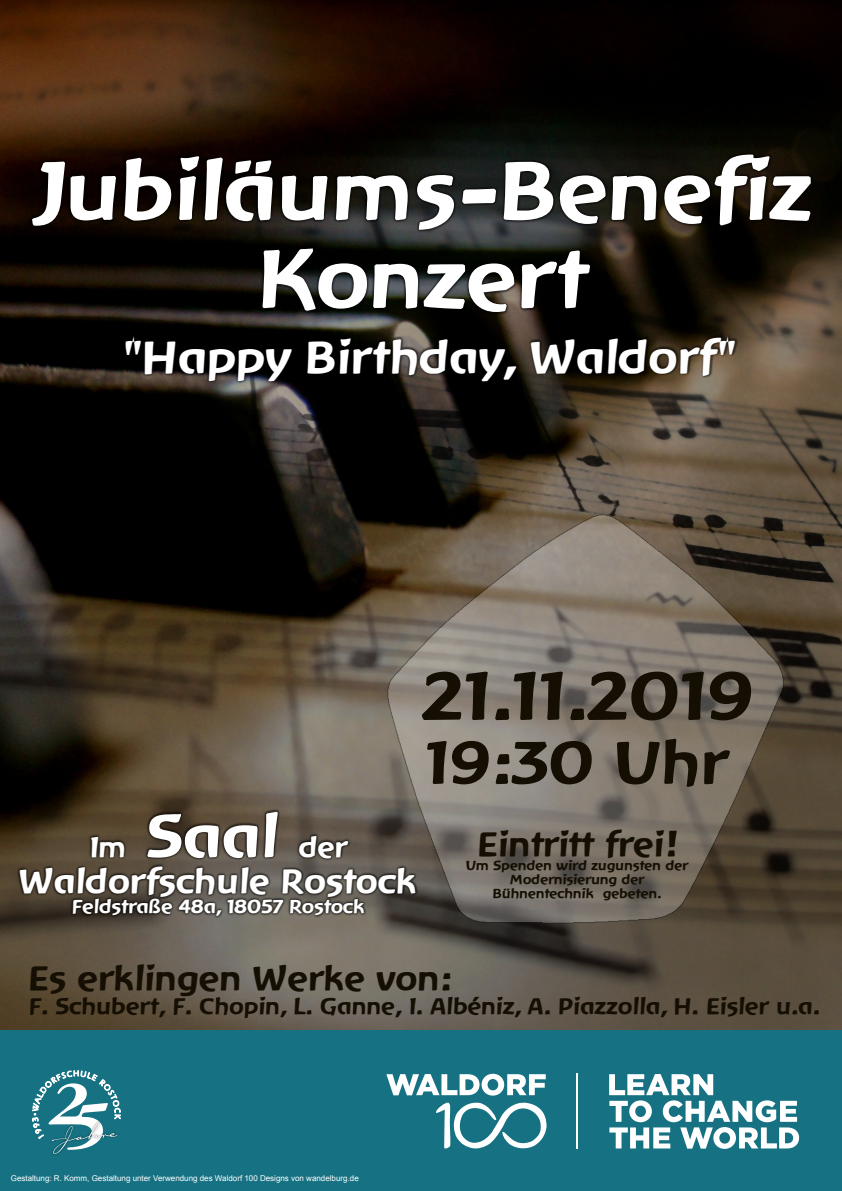
<style>
.page{position:relative;width:842px;height:1191px;background:#fff}
.page>*{position:absolute;margin:0;border:0;box-sizing:border-box;transform-origin:0 0}
.t1{font:88px/88px "Baar Goetheanis";color:#fff;text-align:center}
.t2{font:72px "Baar Goetheanis";color:#150f03}
.t3{font:64px "Baar Goetheanis";color:#150f03}
.t4{font:48px "Baar Goetheanis";color:#fff}
.t5{font:36px "Baar Goetheanis";color:#150f03}
.t6{font:36px "Baar Goetheanis";color:#fff}
.t7{font:30px "Baar Goetheanis";color:#fff}
.t8{font:24px "Baar Goetheanis";color:#150f03}
.t9{font:20px "Baar Goetheanis";color:#fff}
.t10{font:14px/14px "Baar Goetheanis";color:#150f03;text-align:center}
.t11{font:8px "Arial";color:#fff}
.s1{font-size:64px}
</style>
<div class="page">
<img style="left:0;top:0;width:842px;height:1031px">
<img style="left:29px;top:151px;width:785px;height:164px">
<img style="left:122px;top:334px;width:616px;height:50px">
<div style="left:0;top:1031px;width:842px;height:160px;background:#167283"></div>
<svg style="left:32px;top:1070px;width:89px;height:84px"></svg>
<svg style="left:436px;top:1102px;width:111px;height:47px"></svg>
<hr style="left:576px;top:1073px;width:1px;height:75px;background:#fff">
<svg style="left:386px;top:1073px;width:160px;height:22px"></svg>
<svg style="left:609px;top:1074px;width:190px;height:75px"></svg>
<img style="left:387px;top:514px;width:396px;height:410px">
<img style="left:17px;top:808px;width:402px;height:111px">
<h1 class="t1" style="left:34px;top:147px;width:780px">Jubiläums-Benefiz<br>Konzert</h1>
<h3 class="t4" style="left:122px;top:330px;width:616px">"Happy Birthday, Waldorf"</h3>
<h2 class="t2" style="left:423px;top:656px;width:333px">21.11.2019</h2>
<h3 class="t3" style="left:426px;top:727px;width:303px">19:30 Uhr</h3>
<h3 class="t7" style="left:89px;top:830px;width:259px">Im <span class="s1">Saal</span> der</h3>
<h3 class="t6" style="left:19px;top:861px;width:399px">Waldorfschule Rostock</h3>
<h3 class="t9" style="left:72px;top:895px;width:295px">Feldstraße 48a, 18057 Rostock</h3>
<h3 class="t5" style="left:478px;top:824px;width:200px">Eintritt frei!</h3>
<h3 class="t10" style="left:466px;top:858px;width:224px">Um Spenden wird zugunsten der<br>Modernisierung der<br>Bühnentechnik gebeten.</h3>
<h3 class="t5" style="left:29px;top:958px;width:425px">Es erklingen Werke von:</h3>
<h3 class="t8" style="left:29px;top:992px;width:793px">F. Schubert, F. Chopin, L. Ganne, I. Albéniz, A. Piazzolla, H. Eisler u.a.</h3>
<p class="t11" style="left:11px;top:1175px;width:349px">Gestaltung: R. Komm, Gestaltung unter Verwendung des Waldorf 100 Designs von wandelburg.de</p>
</div>
